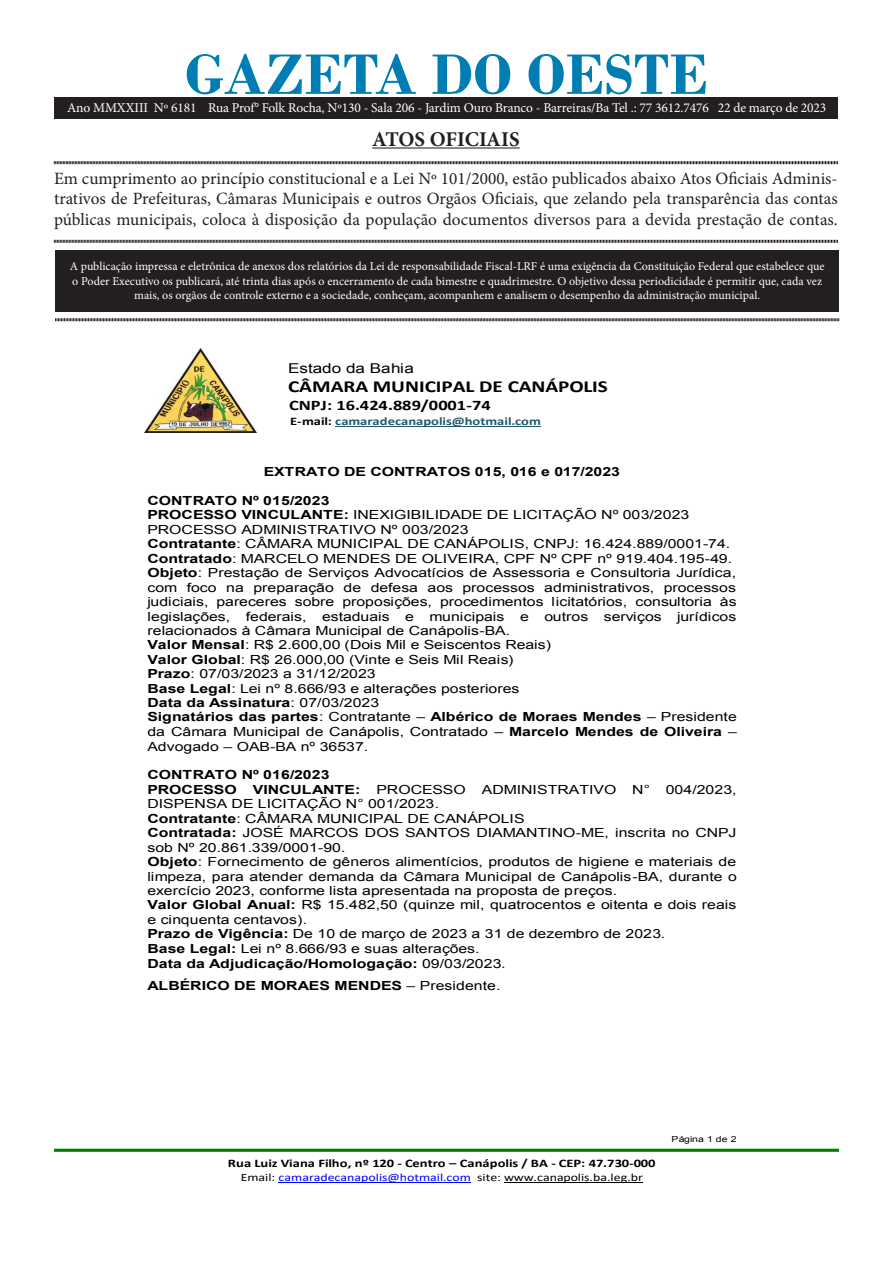
<style>
.page{position:relative;width:893px;height:1263px;background:#fff}
.page>*{position:absolute;margin:0;border:0;box-sizing:border-box;transform-origin:0 0}
.t1{font:700 60px "Bodoni";color:#007eb4}
.t2{font:700 21px "Minion Pro";letter-spacing:-.005em;color:#231f20}
.t3{font:17.25px/20.7px "Minion Pro";color:#231f20;text-align:justify}
.t4{font:700 16.8px "Calibri";letter-spacing:-.005em;color:#000;scale:1.26 1}
.t5{font:700 14.55px "Calibri";letter-spacing:.005em;color:#000;scale:1.26 1}
.t6{font:13.5px "Minion Pro";letter-spacing:-.01em;color:#fff}
.t7{font:13.5px "Arial";color:#000;scale:1.26 1}
.t8{font:12.6px/14.4px "Arial";letter-spacing:.005em;color:#000;scale:1.26 1}
.t9{font:700 12.6px/14.5px "Arial";color:#000;scale:1.26 1}
.t10{font:12px/14.4px "Minion Pro";color:#fff;text-align:center}
.t11{font:700 11.55px "Calibri";letter-spacing:-.005em;color:#000;scale:1.26 1}
.t12{font:700 11.55px "Calibri";color:#215868;scale:1.26 1}
.t13{font:11.1px "Calibri";color:#000;scale:1.26 1}
.t14{font:8.25px "Arial";letter-spacing:.02em;color:#000;scale:1.26 1}
.s1{color:#000}
.s2{font-weight:700}
.s3{font-style:inherit}
.s4{font-family:"Calibri"}
.s5{font-weight:400}
.s6{color:#00f}
</style>
<div class="page">
<div style="left:55px;top:250px;width:784px;height:61px;background:#231f20"></div>
<hr style="left:372px;top:147px;width:148px;height:2px;background:#231f20">
<svg style="left:54px;top:161px;width:784px;height:4px;background:#908e8e"></svg>
<svg style="left:54px;top:239px;width:784px;height:4px;background:#908e8e"></svg>
<svg style="left:55px;top:318px;width:784px;height:4px;background:#908e8e"></svg>
<div style="left:54px;top:98px;width:784px;height:20px;background:#231f20"></div>
<img style="left:144px;top:348px;width:112px;height:84px">
<hr style="left:335px;top:426px;width:206px;height:1px;background:#215868">
<hr style="left:279px;top:1182px;width:192px;height:1px;background:#00f">
<hr style="left:504px;top:1182px;width:139px;height:1px;background:#000">
<svg style="left:54px;top:1148px;width:785px;height:4px;background:#369b36"></svg>
<p class="t1" style="left:185px;top:39px;width:525px">GAZETA DO OESTE</p>
<p class="t2" style="left:372px;top:124px;width:149px">ATOS OFICIAIS</p>
<p class="t3" style="left:54px;top:168px;width:785px">Em cumprimento ao princípio constitucional e a Lei Nº 101/2000, estão publicados abaixo Atos Oficiais Adminis&shy;trativos de Prefeituras, Câmaras Municipais e outros Orgãos Oficiais, que zelando pela transparência das contas públicas municipais, coloca à disposição da população documentos diversos para a devida prestação de contas.</p>
<p class="t10" style="left:70px;top:259px;width:756px">A publicação impressa e eletrônica de anexos dos relatórios da Lei de responsabilidade Fiscal-LRF é uma exigência da Constituição Federal que estabelece que o Poder Executivo os publicará, até trinta dias após o encerramento de cada bimestre e quadrimestre. O objetivo dessa periodicidade é permitir que, cada vez mais, os orgãos de controle externo e a sociedade, conheçam, acompanhem e analisem o desempenho da administração municipal.</p>
<p class="t6" style="left:67px;top:98px;width:761px">Ano MMXXIII Nº 6181 Rua Prof° Folk Rocha, Nº130 - Sala 206 - Jardim Ouro Branco - Barreiras/Ba Tel .: 77 3612.7476 22 de março de 2023</p>
<p class="t7" style="left:288px;top:359px;width:101px">Estado da Bahia</p>
<p class="t4" style="left:288px;top:374px;width:255px">CÂMARA MUNICIPAL DE CANÁPOLIS</p>
<p class="t5" style="left:289px;top:395px;width:162px">CNPJ: 16.424.889/0001-74</p>
<p class="t12" style="left:290px;top:413px;width:200px"><span class="s1">E-mail:</span> camaradecanapolis@hotmail.com</p>
<p class="t9" style="left:264px;top:465px;width:284px">EXTRATO DE CONTRATOS 015, 016 e 017/2023</p>
<p class="t8" style="left:147px;top:493px;width:469px"><span class="s2">CONTRATO Nº 015/2023<br>PROCESSO VINCULANTE:</span> INEXIGIBILIDADE DE LICITAÇÃO Nº 003/2023<br>PROCESSO ADMINISTRATIVO Nº 003/2023<br><span class="s2">Contratante</span>: CÂMARA MUNICIPAL DE CANÁPOLIS, CNPJ: 16.424.889/0001-74.<br><span class="s2">Contratado</span>: MARCELO MENDES DE OLIVEIRA, CPF Nº CPF nº 919.404.195-49.<br><span class="s2">Objeto</span>: Prestação de Serviços Advocatícios de Assessoria e Consultoria Jurídica, com foco na preparação de defesa aos processos administrativos, processos judiciais, pareceres sobre proposições, procedimentos licitatórios, consultoria às legislações, federais, estaduais e municipais e outros serviços jurídicos relacionados à Câmara Municipal de Canápolis-BA.<br><span class="s2">Valor Mensal</span>: R$ 2.600,00 (Dois Mil e Seiscentos Reais)<br><span class="s2">Valor Global</span>: R$ 26.000,00 (Vinte e Seis Mil Reais)<br><span class="s2">Prazo</span>: 07/03/2023 a 31/12/2023<br><span class="s2">Base Legal</span>: Lei nº 8.666/93 e alterações posteriores<br><span class="s2">Data da Assinatura</span>: 07/03/2023<br><span class="s2">Signatários das partes</span>: Contratante <span class="s3">–</span> <span class="s2">Albérico de Moraes Mendes</span> <span class="s3">–</span> Presidente da Câmara Municipal de Canápolis, Contratado <span class="s3">–</span> <span class="s2">Marcelo Mendes de Oliveira</span> <span class="s3">– </span>Advogado <span class="s3">–</span> OAB-BA nº 36537.</p>
<p class="t9" style="left:147px;top:768px;width:146px">CONTRATO Nº 016/2023<br>PROCESSO</p>
<p class="t9" style="left:253px;top:782px;width:87px">VINCULANTE:</p>
<p class="t8" style="left:376px;top:782px;width:72px">PROCESSO</p>
<p class="t8" style="left:482px;top:782px;width:108px">ADMINISTRATIVO</p>
<p class="t8" style="left:632px;top:782px;width:16px">N°</p>
<p class="t8" style="left:666px;top:782px;width:58px">004/2023,</p>
<p class="t8" style="left:147px;top:797px;width:469px">DISPENSA DE LICITAÇÃO N° 001/2023.<br><span class="s2">Contratante</span>: CÂMARA MUNICIPAL DE CANÁPOLIS<br><span class="s2">Contratada:</span> JOSÉ MARCOS DOS SANTOS DIAMANTINO-ME, inscrita no CNPJ sob Nº 20.861.339/0001-90.<br><span class="s2">Objeto</span>: Fornecimento de gêneros alimentícios, produtos de higiene e materiais de limpeza, para atender demanda da Câmara Municipal de Canápolis-BA, durante o exercício 2023, conforme lista apresentada na proposta de preços.<br><span class="s2">Valor Global Anual:</span> R$ 15.482,50 (quinze mil, quatrocentos e oitenta e dois reais e cinquenta centavos).<br><span class="s2">Prazo de Vigência:</span> De 10 de março de 2023 a 31 de dezembro de 2023.<br><span class="s2">Base Legal:</span> Lei nº 8.666/93 e suas alterações.<br><span class="s2">Data da Adjudicação/Homologação:</span> 09/03/2023<span class="s4">.</span></p>
<p class="t9" style="left:147px;top:978px;width:282px">ALBÉRICO DE MORAES MENDES <span class="s5">–</span> <span class="s5">Presidente.</span></p>
<p class="t11" style="left:228px;top:1155px;width:341px">Rua Luiz Viana Filho, nº 120 - Centro – Canápolis / BA - CEP: 47.730-000</p>
<p class="t13" style="left:241px;top:1169px;width:321px">Email: <span class="s6">camaradecanapolis@hotmail.com</span> site: www.canapolis.ba.leg.br</p>
<p class="t14" style="left:671px;top:1134px;width:53px">Página 1 de 2</p>
</div>
